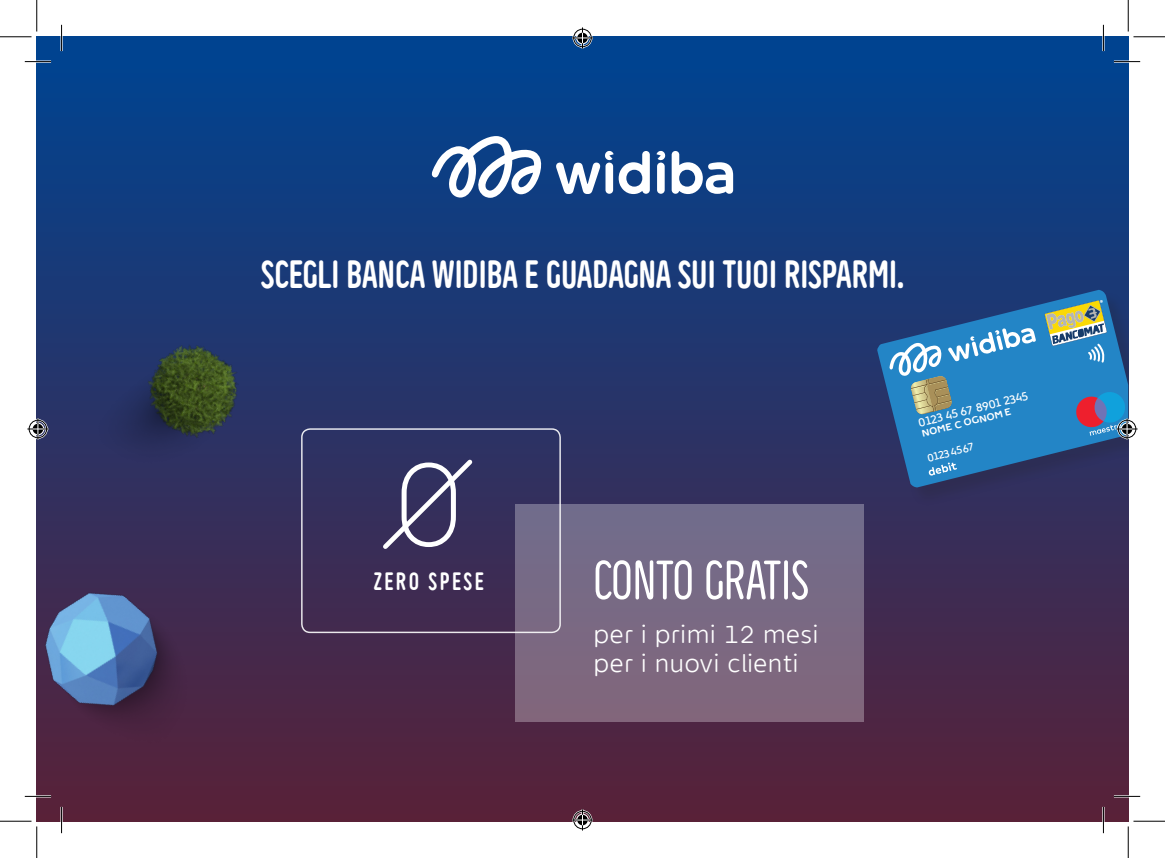
<style>
.page{position:relative;width:1165px;height:858px;background:#fff}
.page>*{position:absolute;margin:0;border:0;box-sizing:border-box;transform-origin:0 0}
.t1{font:300 116.9px "Widiba Display Numbers";color:#fff}
.t2{font:54.25px "Widiba Condensed";color:#fff}
.t3{font:700 38.5px "Widiba Condensed";color:#fff}
.t4{font:300 24.5px/29.4px "Widiba";color:#fff}
.t5{font:700 24.5px "Widiba Condensed";letter-spacing:.1em;color:#fff}
.t6{font:500 11.72px "Widiba Display Numbers";color:#fff}
.t7{font:500 10.67px "Widiba Display Numbers";color:#fff}
.t8{font:500 9.8px "Widiba";color:#fff}
</style>
<div class="page">
<div style="left:37px;top:37px;width:1091px;height:784px;background:linear-gradient(to bottom,#004493,#592138)"></div>
<svg style="left:431px;top:136px;width:111px;height:62px"></svg>
<svg style="left:672px;top:151px;width:61px;height:43px"></svg>
<svg style="left:556px;top:150px;width:94px;height:44px"></svg>
<svg style="left:656px;top:150px;width:10px;height:44px"></svg>
<img style="left:37px;top:543px;width:168px;height:208px">
<div style="left:301px;top:428px;width:260px;height:205px;border:1px solid #fff;border-radius:8px"></div>
<div style="left:515px;top:504px;width:349px;height:217px;background:#796984"></div>
<svg style="left:379px;top:455px;width:98px;height:98px;background:#403b66"></svg>
<div style="left:878px;top:290px;width:250px;height:216px;background:#332f5d"></div>
<img style="left:877px;top:290px;width:251px;height:197px">
<svg style="left:1044px;top:300px;width:63px;height:62px;background:#729fa0"></svg>
<svg style="left:929px;top:462px;width:28px;height:13px"></svg>
<svg style="left:889px;top:328px;width:147px;height:87px;background:#4992c1"></svg>
<img style="left:70px;top:281px;width:234px;height:241px">
<hr style="left:25px;top:60px;width:26px;height:3px;background:#fff">
<hr style="left:1114px;top:60px;width:26px;height:3px;background:#fff">
<hr style="left:25px;top:795px;width:26px;height:2px;background:#fff">
<hr style="left:1114px;top:795px;width:26px;height:2px;background:#fff">
<hr style="left:60px;top:25px;width:3px;height:26px;background:#fff">
<hr style="left:60px;top:806px;width:3px;height:26px;background:#fff">
<hr style="left:1102px;top:25px;width:2px;height:26px;background:#fff">
<hr style="left:1102px;top:806px;width:2px;height:26px;background:#fff">
<svg style="left:25px;top:61px;width:26px;height:1px"></svg>
<svg style="left:1114px;top:61px;width:26px;height:1px"></svg>
<svg style="left:25px;top:795px;width:26px;height:1px"></svg>
<svg style="left:1114px;top:795px;width:26px;height:1px"></svg>
<svg style="left:61px;top:25px;width:1px;height:26px"></svg>
<svg style="left:61px;top:806px;width:1px;height:26px"></svg>
<svg style="left:1103px;top:25px;width:1px;height:26px"></svg>
<svg style="left:1103px;top:806px;width:1px;height:26px"></svg>
<hr style="left:0;top:36px;width:32px;height:1px;background:#000">
<hr style="left:1133px;top:36px;width:32px;height:1px;background:#000">
<hr style="left:0;top:820px;width:32px;height:1px;background:#000">
<hr style="left:1133px;top:820px;width:32px;height:1px;background:#000">
<hr style="left:36px;top:0;width:1px;height:32px;background:#000">
<hr style="left:36px;top:826px;width:1px;height:31px;background:#000">
<hr style="left:1128px;top:0;width:1px;height:32px;background:#000">
<hr style="left:1128px;top:826px;width:1px;height:31px;background:#000">
<svg style="left:572px;top:27px;width:21px;height:21px"></svg>
<svg style="left:572px;top:809px;width:21px;height:21px"></svg>
<svg style="left:27px;top:418px;width:21px;height:21px"></svg>
<svg style="left:1074px;top:390px;width:63px;height:49px;background:#6882ac"></svg>
<p class="t3" style="left:261px;top:252px;width:645px">SCEGLI BANCA WIDIBA E GUADAGNA SUI TUOI RISPARMI.</p>
<p class="t1" style="left:395px;top:442px;width:70px">0</p>
<p class="t5" style="left:374px;top:568px;width:111px">ZERO SPESE</p>
<p class="t2" style="left:593px;top:549px;width:217px">CONTO GRATIS</p>
<p class="t4" style="left:593px;top:619px;width:227px">per i primi 12 mesi per i nuovi clienti</p>
<p class="t6" style="left:917px;top:416px;width:114px;rotate:-14deg">0123 45 67 8901 2345</p>
<p class="t7" style="left:926px;top:452px;width:49px;rotate:-14deg">0123 4567</p>
<p class="t8" style="left:920px;top:427px;width:93px;rotate:-14deg">NOME C OGNOM E</p>
</div>
